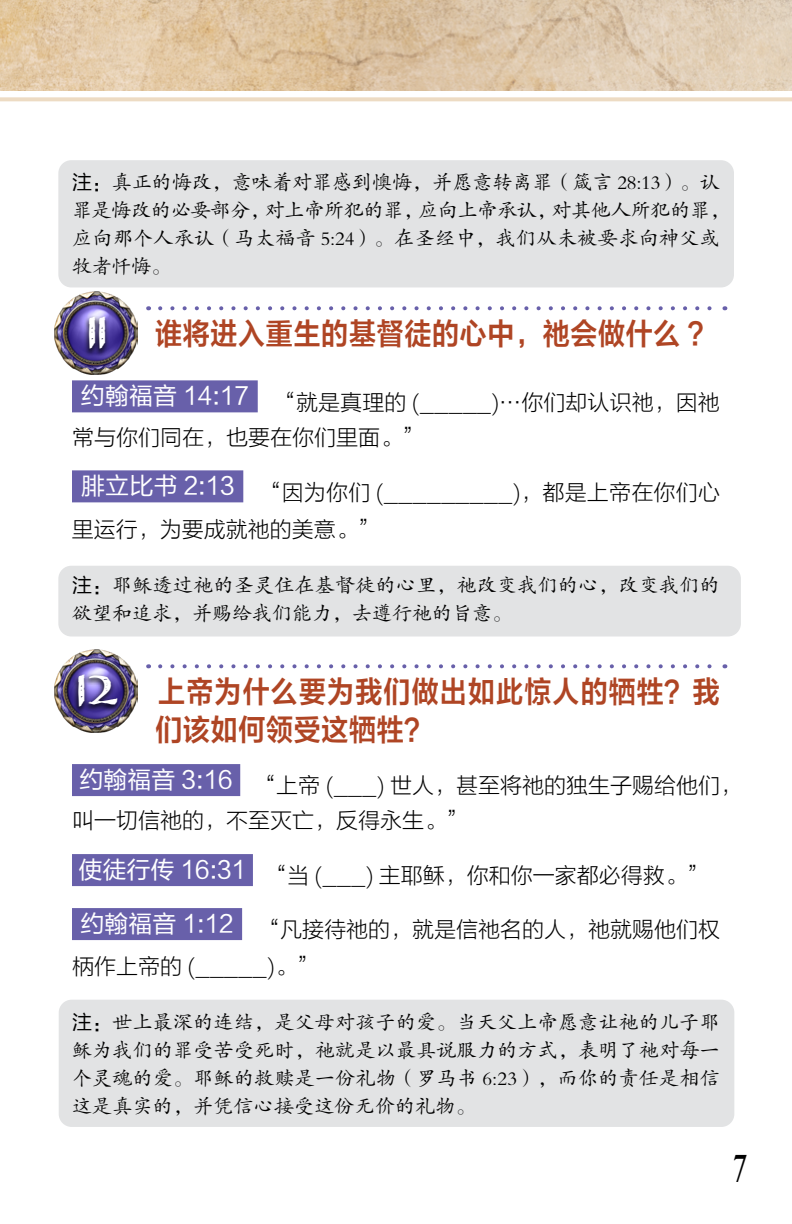
<style>
.page{position:relative;width:792px;height:1224px;background:#fff}
.page>*{position:absolute;margin:0;border:0;box-sizing:border-box;transform-origin:0 0}
.t1{font:700 50px "Carta Marina";color:#fff}
.t2{font:40px "Desire Pro";color:#000}
.t3{font:30px/38px "FZLTZCHK GBK1 0";letter-spacing:.045em;color:#af4524;scale:.9 1}
.t4{font:30px "FZLTZCHK GBK1 0";letter-spacing:.025em;color:#af4524;scale:.9 1}
.t5{font:22px/35px "FZLTKHK GBK1 0";color:#000}
.t6{font:20px/28px "FZKTK GBK1 0";letter-spacing:.01em;color:#000}
.s1{font-family:"FZLTHK GBK1 0"}
</style>
<div class="page">
<img style="left:0;top:0;width:792px;height:91px">
<svg style="left:0;top:97px;width:792px;height:4px;background:#eedec8"></svg>
<div style="left:72px;top:380px;width:186px;height:32px;background:#6860aa"></div>
<div style="left:72px;top:470px;width:171px;height:32px;background:#6860aa"></div>
<div style="left:72px;top:764px;width:168px;height:32px;background:#6860aa"></div>
<div style="left:72px;top:854px;width:181px;height:32px;background:#6860aa"></div>
<div style="left:72px;top:908px;width:170px;height:32px;background:#6860aa"></div>
<img style="left:54px;top:292px;width:83px;height:82px">
<div style="left:83px;top:314px;width:28px;height:42px;background:#000;opacity:.75"></div>
<img style="left:54px;top:650px;width:83px;height:82px">
<div style="left:72px;top:672px;width:50px;height:42px;background:#000;opacity:.75"></div>
<svg style="left:160px;top:306px;width:552px;height:4px"></svg>
<svg style="left:160px;top:664px;width:552px;height:4px"></svg>
<div style="left:58px;top:160px;width:676px;height:127px;background:#e2e3e4;border-radius:13px"></div>
<div style="left:58px;top:566px;width:683px;height:71px;background:#e2e3e4;border-radius:13px"></div>
<div style="left:59px;top:1000px;width:675px;height:127px;background:#e2e3e4;border-radius:13px"></div>
<p class="t6" style="left:72px;top:169px;width:660px"><span class="s1">注：</span>真正的悔改，意味着对罪感到懊悔，并愿意转离罪（箴言 28:13）。认罪是悔改的必要部分，对上帝所犯的罪，应向上帝承认，对其他人所犯的罪，应向那个人承认（马太福音 5:24）。在圣经中，我们从未被要求向神父或牧者忏悔。</p>
<h1 class="t1" style="left:87px;top:301px;width:22px">11</h1>
<h3 class="t4" style="left:155px;top:317px;width:611px">谁将进入重生的基督徒的心中，祂会做什么 ?</h3>
<p class="t5" style="left:72px;top:385px;width:649px;text-indent:9px"><sup>约翰福音</sup> <sup>14:17</sup> “就是真理的 (_____)…你们却认识祂，因祂常与你们同在，也要在你们里面。”</p>
<p class="t5" style="left:72px;top:474px;width:650px;line-height:37px;text-indent:9px"><sup>腓立比书</sup> <sup>2:13</sup> “因为你们 (_________)，都是上帝在你们心里运行，为要成就祂的美意。”</p>
<p class="t6" style="left:72px;top:571px;width:649px"><span class="s1">注：</span>耶稣透过祂的圣灵住在基督徒的心里，祂改变我们的心，改变我们的欲望和追求，并赐给我们能力，去遵行祂的旨意。</p>
<h1 class="t1" style="left:77px;top:659px;width:43px">12</h1>
<h3 class="t3" style="left:155px;top:673px;width:629px">上帝为什么要为我们做出如此惊人的牺牲？我们该如何领受这牺牲？</h3>
<p class="t5" style="left:72px;top:769px;width:671px;text-indent:8px"><sup>约翰福音</sup> <sup>3:16</sup> “上帝 (___) 世人，甚至将祂的独生子赐给他们，叫一切信祂的，不至灭亡，反得永生。”</p>
<p class="t5" style="left:79px;top:859px;width:632px"><sup>使徒行传</sup> <sup>16:31</sup> “当 (___) 主耶稣，你和你一家都必得救。”</p>
<p class="t5" style="left:72px;top:912px;width:649px;line-height:37px;text-indent:9px"><sup>约翰福音</sup> <sup>1:12</sup> “凡接待祂的，就是信祂名的人，祂就赐他们权柄作上帝的 (_____)。”</p>
<p class="t6" style="left:72px;top:1009px;width:649px;text-align:justify"><span class="s1">注：</span>世上最深的连结，是父母对孩子的爱。当天父上帝愿意让祂的儿子耶稣为我们的罪受苦受死时，祂就是以最具说服力的方式，表明了祂对每一个灵魂的爱。耶稣的救赎是一份礼物（罗马书 6:23），而你的责任是相信这是真实的，并凭信心接受这份无价的礼物。</p>
<h2 class="t2" style="left:734px;top:1145px;width:13px">7</h2>
</div>
